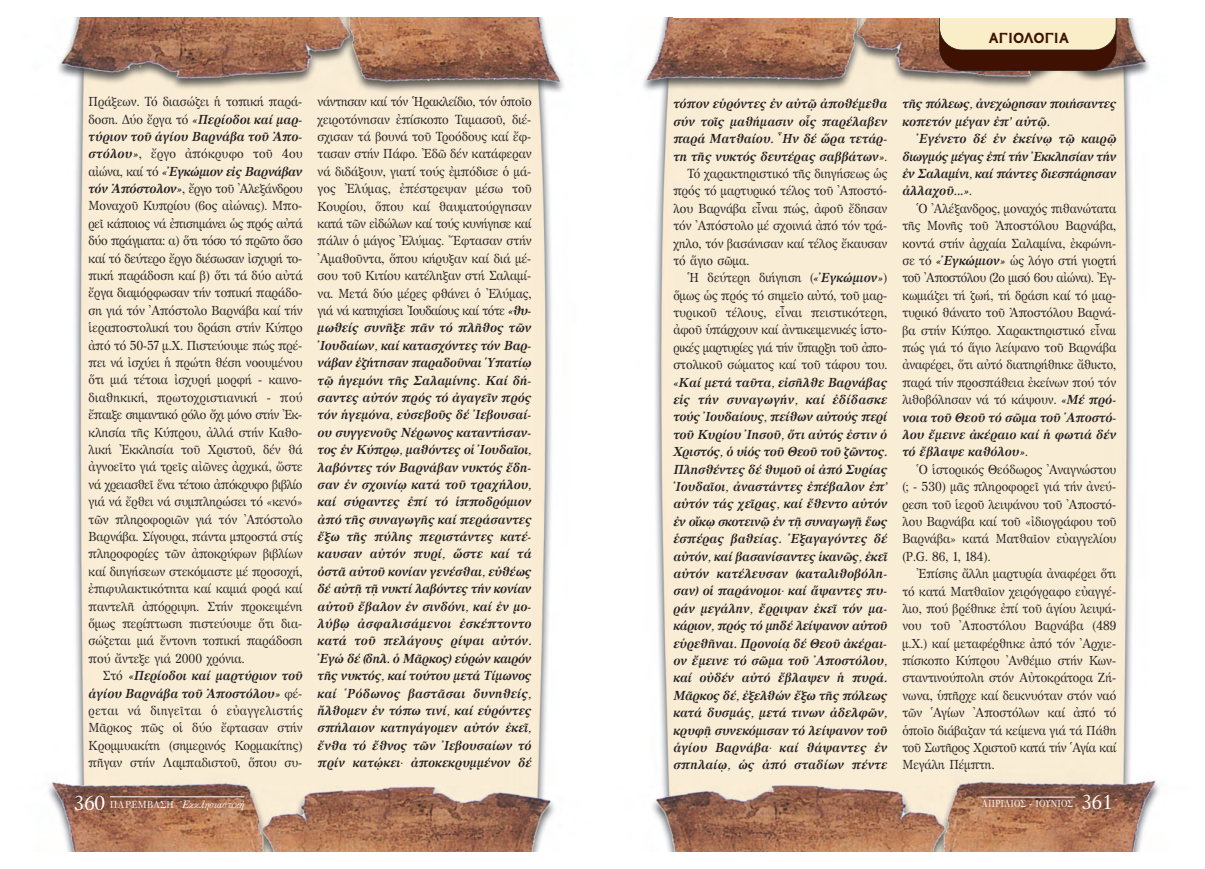
<style>
.page{position:relative;width:1205px;height:869px;background:#fff}
.page>*{position:absolute;margin:0;border:0;box-sizing:border-box;transform-origin:0 0}
.t1{font:700 16.25px "GFS Neohellenic";color:#3f1102}
.t2{font:13.12px/17.4px "GFS Artemisia";color:#231f20;text-align:justify;scale:.9 1}
.t3{font:italic 700 13.12px/17.4px "GFS Artemisia";color:#231f20;text-align:justify;scale:.9 1}
.t4{font:italic 700 13.12px/17.4px "GFS Artemisia";letter-spacing:-.02em;color:#231f20;scale:.9 1}
.t5{font:13.12px "GFS Artemisia";letter-spacing:-.03em;color:#231f20;scale:.9 1}
.t6{font:11.25px "GFS Solomos";color:#fff}
.t7{font:10px "GFS Bodoni";color:#fff;scale:.9 1}
.s1{font-weight:700;font-style:italic}
.s2{font-weight:400;font-style:normal}
.s3{font-family:"GFS Porson";font-size:20px}
.s4{font-family:"GFS Bodoni";font-size:10px}
</style>
<div class="page">
<img style="left:643px;top:18px;width:516px;height:832px">
<img style="left:48px;top:18px;width:516px;height:832px">
<hr style="left:980px;top:796px;width:95px;height:1px;background:#fff">
<hr style="left:110px;top:796px;width:134px;height:1px;background:#fff">
<svg style="left:939px;top:18px;width:177px;height:53px;background:#aa9175"></svg>
<p class="t1" style="left:988px;top:33px;width:82px">ΑΓΙΟΛΟΓΙΑ</p>
<p class="t2" style="left:89px;top:94px;width:239px">Πράξεων. Τό διασώζει ἡ τοπική παρά&shy;δοση. Δύο ἔργα τό <span class="s1">«Περίοδοι καί μαρ&shy;τύριον τοῦ ἁγίου Βαρνάβα τοῦ Ἀπο&shy;στόλου»</span>, ἔργο ἀπόκρυφο τοῦ 4ου αἰώνα, καί τό <span class="s1">«᾿Εγκώμιον εἰς Βαρνάβαν τόν Ἀπόστολον»</span>, ἔργο τοῦ ᾿Αλεξάνδρου Μοναχοῦ Κυπρίου (6ος αἰώνας). Μπο&shy;ρεῖ κάποιος νά ἐπισημάνει ὡς πρός αὐτά δύο πράγματα: α) ὅτι τόσο τό πρῶτο ὅσο καί τό δεύτερο ἔργο διέσωσαν ἰσχυρή το&shy;πική παράδοση καί β) ὅτι τά δύο αὐτά ἔργα διαμόρφωσαν τήν τοπική παράδο&shy;ση γιά τόν ᾿Απόστολο Βαρνάβα καί τήν ἱεραποστολική του δράση στήν Κύπρο ἀπό τό 50-57 μ.Χ. Πιστεύουμε πώς πρέ&shy;πει νά ἰσχύει ἡ πρώτη θέση νοουμένου ὅτι μιά τέτοια ἰσχυρή μορφή - καινο&shy;διαθηκική, πρωτοχριστιανική - πού ἔπαιξε σημαντικό ρόλο ὄχι μόνο στήν ᾿Εκ&shy;κλησία τῆς Κύπρου, ἀλλά στήν Καθο&shy;λική ᾿Εκκλησία τοῦ Χριστοῦ, δέν θά ἀγνοεῖτο γιά τρεῖς αἰῶνες ἀρχικά, ὥστε νά χρειασθεῖ ἕνα τέτοιο ἀπόκρυφο βιβλίο γιά νά ἔρθει νά συμπληρώσει τό «κενό» τῶν πληροφοριῶν γιά τόν ᾿Απόστολο Βαρνάβα. Σίγουρα, πάντα μπροστά στίς πληροφορίες τῶν ἀποκρύφων βιβλίων καί διηγήσεων στεκόμαστε μέ προσοχή, ἐπιφυλακτικότητα καί καμιά φορά καί παντελῆ ἀπόρριψη. Στήν προκειμένη ὅμως περίπτωση πιστεύουμε ὅτι δια&shy;σώζεται μιά ἔντονη τοπική παράδοση πού ἄντεξε γιά 2000 χρόνια.</p>
<p class="t2" style="left:89px;top:668px;width:239px;text-indent:14px">Στό <span class="s1">«Περίοδοι καί μαρτύριον τοῦ ἁγίου Βαρνάβα τοῦ Ἀποστόλου»</span> φέ&shy;ρεται νά διηγεῖται ὁ εὐαγγελιστής Μᾶρκος πῶς οἱ δύο ἔφτασαν στήν Κρομμυακίτη (σημερινός Κορμακίτης) πῆγαν στήν Λαμπαδιστοῦ, ὅπου συ-</p>
<p class="t3" style="left:318px;top:94px;width:239px"><span class="s2">νάντησαν καί τόν ῾Ηρακλείδιο, τόν ὁ ποῖο χειροτόνησαν ἐπίσκοπο Ταμασοῦ, διέ&shy;σχισαν τά βουνά τοῦ Τροόδους καί ἔφ - τασαν στήν Πάφο. ᾿Εδῶ δέν κατάφεραν νά διδάξουν, γιατί τούς ἐμπόδισε ὁ μά&shy;γος ᾿Ελύμας, ἐπέστρεψαν μέσω τοῦ Κου ρίου, ὅπου καί θαυματούργησαν κατά τῶν εἰδώλων καί τούς κυνήγησε καί πάλιν ὁ μάγος ᾿Ελύμας. ῎Εφτασαν στήν ᾿Αμαθοῦντα, ὅπου κήρυξαν καί διά μέ&shy;σου τοῦ Κιτίου κατέληξαν στή Σαλαμί&shy;να. Μετά δύο μέρες φθάνει ὁ ᾿Ελύμας, γιά νά κατηχήσει ᾿Ιουδαίους καί τότε</span> «θυ&shy;μωθείς συνῆξε πᾶν τό πλῆθος τῶν ᾿Ιουδαίων, καί κατασχόντες τόν Βαρ&shy;νάβαν ἐζήτησαν παραδοῦναι ῾Υπατίῳ τῷ ἡγεμόνι τῆς Σαλαμίνης. Καί δή&shy;σαντες αὐτόν πρός τό ἀγαγεῖν πρός τόν ἡγεμόνα, εὐσεβοῦς δέ ᾿Ιεβουσαί&shy;ου συγγενοῦς Νέρωνος καταντήσαν&shy;τος ἐν Κύπρῳ, μαθόντες οἱ ᾿Ιουδαῖ οι, λαβόντες τόν Βαρνάβαν νυκτός ἔδη&shy;σαν ἐν σχοινίῳ κατά τοῦ τραχήλου, καί σύραντες ἐπί τό ἱπποδρόμιον ἀπό τῆς συναγωγῆς καί περάσαντες ἔξω τῆς πύλης περιστάντες κατέ&shy;καυσαν αὐτόν πυρί, ὥστε καί τά ὀστᾶ αὐτοῦ κονίαν γενέσθαι, εὐθέως δέ αὐτῇ τῇ νυκτί λαβόντες τήν κονίαν αὐτοῦ ἔβαλον ἐν σινδόνι, καί ἐν μο&shy;λύβῳ ἀσφαλισάμενοι ἐσκέπτοντο κατά τοῦ πελάγους ρίψαι αὐτόν. ᾿Εγώ δέ (δηλ. ὁ Μᾶρκος) εὑρών καιρόν τῆς νυκτός, καί τούτου μετά Τίμωνος καί ῾Ρόδωνος βαστᾶσαι δυνηθείς, ἤλθομεν ἐν τόπω τινί, καί εὑρόντες σπήλαιον κατηγάγομεν αὐτόν ἐκεῖ, ἔνθα τό ἔθνος τῶν ᾿Ιεβουσαίων τό πρίν κατῴκει· ἀποκεκρυμμένον δέ</p>
<p class="t3" style="left:673px;top:97px;width:239px">τόπον εὑρόντες ἐν αὐτῷ ἀποθέμεθα</p>
<p class="t3" style="left:673px;top:114px;width:239px">σύν τοῖς μαθήμασιν οἷς παρέλαβεν</p>
<p class="t3" style="left:673px;top:131px;width:239px">παρά Ματθαίου. ῏Ην δέ ὥρα τετάρ-</p>
<p class="t3" style="left:673px;top:149px;width:239px">τη τῆς νυκτός δευτέρας σαββάτων»<span class="s2">.</span></p>
<p class="t2" style="left:687px;top:166px;width:223px">Τό χαρακτηριστικό τῆς διηγήσεως ὡς</p>
<p class="t2" style="left:673px;top:183px;width:239px">πρός τό μαρτυρικό τέλος τοῦ ᾿Αποστό-</p>
<p class="t2" style="left:673px;top:201px;width:239px">λου Βαρνάβα εἶναι πώς, ἀφοῦ ἔδησαν</p>
<p class="t2" style="left:673px;top:218px;width:239px">τόν ᾿Απόστολο μέ σχοινιά ἀπό τόν τρά-</p>
<p class="t2" style="left:673px;top:236px;width:239px">χηλο, τόν βασάνισαν καί τέλος ἔκαυσαν</p>
<p class="t2" style="left:673px;top:253px;width:86px">τό ἅγιο σῶμα.</p>
<p class="t2" style="left:687px;top:270px;width:224px">῾Η δεύτερη διήγηση (<span class="s1">«᾿Εγκώμιον»</span>)</p>
<p class="t2" style="left:673px;top:288px;width:239px">ὅμως ὡς πρός τό σημεῖο αὐτό, τοῦ μαρ-</p>
<p class="t2" style="left:673px;top:305px;width:239px">τυρικοῦ τέλους, εἶναι πειστικότερη,</p>
<p class="t2" style="left:673px;top:322px;width:239px">ἀφοῦ ὑπάρχουν καί ἀντικειμενικές ἱστο-</p>
<p class="t5" style="left:673px;top:342px;width:239px">ρικές μαρτυρίες γιά τήν ὕπαρξη τοῦ ἀπο-</p>
<p class="t2" style="left:673px;top:357px;width:239px">στολικοῦ σώματος καί τοῦ τάφου του.</p>
<p class="t3" style="left:673px;top:375px;width:239px">«Καί μετά ταῦτα, εἰσῆλθε Βαρνάβας εἰς τήν συναγωγήν, καί ἐδίδασκε τούς ᾿Ιουδαίους, πείθων αὐτούς περί τοῦ Κυρίου ᾿Ιησοῦ, ὅτι αὐτός ἐστιν ὁ Χριστός, ὁ υἱός τοῦ Θεοῦ τοῦ ζῶντος.<br>Πλησθέντες δέ θυμοῦ οἱ ἀπό Συρίας ᾿Ιουδαῖοι, ἀναστάντες ἐπέβαλον ἐπ’ αὐτόν τάς χεῖρας, καί ἔθεντο αὐτόν ἐν οἴκῳ σκοτεινῷ ἐν τῇ συναγωγῇ ἕως ἑσπέρας βαθείας. ᾿Εξαγαγόντες δέ αὐτόν, καί βασανίσαντες ἱκανῶς, ἐκεῖ αὐτόν κατέλευσαν (καταλιθοβόλη&shy;σαν) οἱ παράνομοι· καί ἅψαντες πυ&shy;ράν μεγάλην, ἔρριψαν ἐκεῖ τόν μα&shy;κάριον, πρός τό μηδέ λείψανον αὐτοῦ εὑρεθῆναι. Προνοίᾳ δέ Θεοῦ ἀκέραι&shy;ον ἔμεινε τό σῶμα τοῦ ᾿Αποστόλου, καί οὐδέν αὐτό ἔβλαψεν ἡ πυρά.<br>Μᾶρκος δέ, ἐξελθών ἔξω τῆς πόλεως κατά δυσμάς, μετά τινων ἀδελφῶν, κρυφῇ συνεκόμισαν τό λείψανον τοῦ ἁγίου Βαρνάβα· καί θάψαντες ἐν σπηλαίῳ, ὡς ἀπό σταδίων πέντε</p>
<p class="t4" style="left:902px;top:97px;width:239px">τῆς πόλεως, ἀνεχώρησαν ποιήσαντες κοπετόν μέγαν ἐπ’ αὐτῷ.</p>
<p class="t3" style="left:902px;top:131px;width:239px;text-indent:14px">᾿Εγένετο δέ ἐν ἐκείνῳ τῷ καιρῷ διωγμός μέγας ἐπί τήν ᾿Εκκλησίαν τήν ἐν Σαλαμίνι, καί πάντες διεσπάρησαν ἀλλαχοῦ...»<span class="s2">.</span></p>
<p class="t2" style="left:902px;top:201px;width:239px;text-indent:14px">῾Ο ᾿Αλέξανδρος, μοναχός πιθανώτατα τῆς Μονῆς τοῦ Ἀποστόλου Βαρνάβα, κοντά στήν ἀρχαία Σαλαμίνα, ἐκφώνη&shy;σε τό <span class="s1">«᾿Εγκώμιον»</span> ὡς λόγο στή γιορτή τοῦ ᾿Αποστόλου (2ο μισό 6ου αἰώνα). ᾿Εγ&shy;κωμιάζει τή ζωή, τή δράση καί τό μαρ&shy;τυρικό θάνατο τοῦ Ἀποστόλου Βαρνά&shy;βα στήν Κύπρο. Χαρακτηριστικό εἶναι πώς γιά τό ἅγιο λείψανο τοῦ Βαρνάβα ἀναφέρει, ὅτι αὐτό διατηρήθηκε ἄθικτο, παρά τήν προσπάθεια ἐκείνων πού τόν λιθοβόλησαν νά τό κάψουν. <span class="s1">«Μέ πρό&shy;νοια τοῦ Θεοῦ τό σῶμα τοῦ ᾿Αποστό&shy;λου ἔμεινε ἀκέραιο καί ἡ φωτιά δέν τό ἔβλαψε καθόλου»</span>.</p>
<p class="t2" style="left:902px;top:462px;width:239px;text-indent:14px">῾Ο ἱστορικός Θεόδωρος ᾿Αναγνώστου (; - 530) μᾶς πληροφορεῖ γιά τήν ἀνεύ&shy;ρεση τοῦ ἱεροῦ λειψάνου τοῦ ᾿Αποστό&shy;λου Βαρνάβα καί τοῦ «ἰδιογράφου τοῦ Βαρνάβα» κατά Ματθαῖον εὐαγγελίου (Ρ.G. 86, 1, 184).</p>
<p class="t2" style="left:902px;top:566px;width:239px;text-indent:14px">᾿Επίσης ἄλλη μαρτυρία ἀναφέρει ὅτι τό κατά Ματθαῖον χειρόγραφο εὐαγγέ&shy;λιο, πού βρέθηκε ἐπί τοῦ ἁγίου λειψά&shy;νου τοῦ ᾿Αποστόλου Βαρνάβα (489 μ.Χ.) καί μεταφέρθηκε ἀπό τόν ᾿Αρχιε&shy;πίσκοπο Κύπρου ᾿Ανθέμιο στήν Κων&shy;σταντινούπολη στόν Αὐτοκράτορα Ζή&shy;νωνα, ὑπῆρχε καί δεικνυόταν στόν ναό τῶν ῾Αγίων ᾿Αποστόλων καί ἀπό τό ὁποῖο διάβαζαν τά κείμενα γιά τά Πάθη τοῦ Σωτῆρος Χριστοῦ κατά τήν ῾Αγία καί Μεγάλη Πέμπτη.</p>
<p class="t6" style="left:73px;top:799px;width:172px"><span class="s3">360</span> <span class="s4">ΠAPEMBAΣH</span> Ἐκκλησιαστική</p>
<p class="t7" style="left:981px;top:799px;width:147px">ΑΠΡΙΛΙΟΣ - ΙΟΥΝΙΟΣ <span class="s3">361</span></p>
</div>
